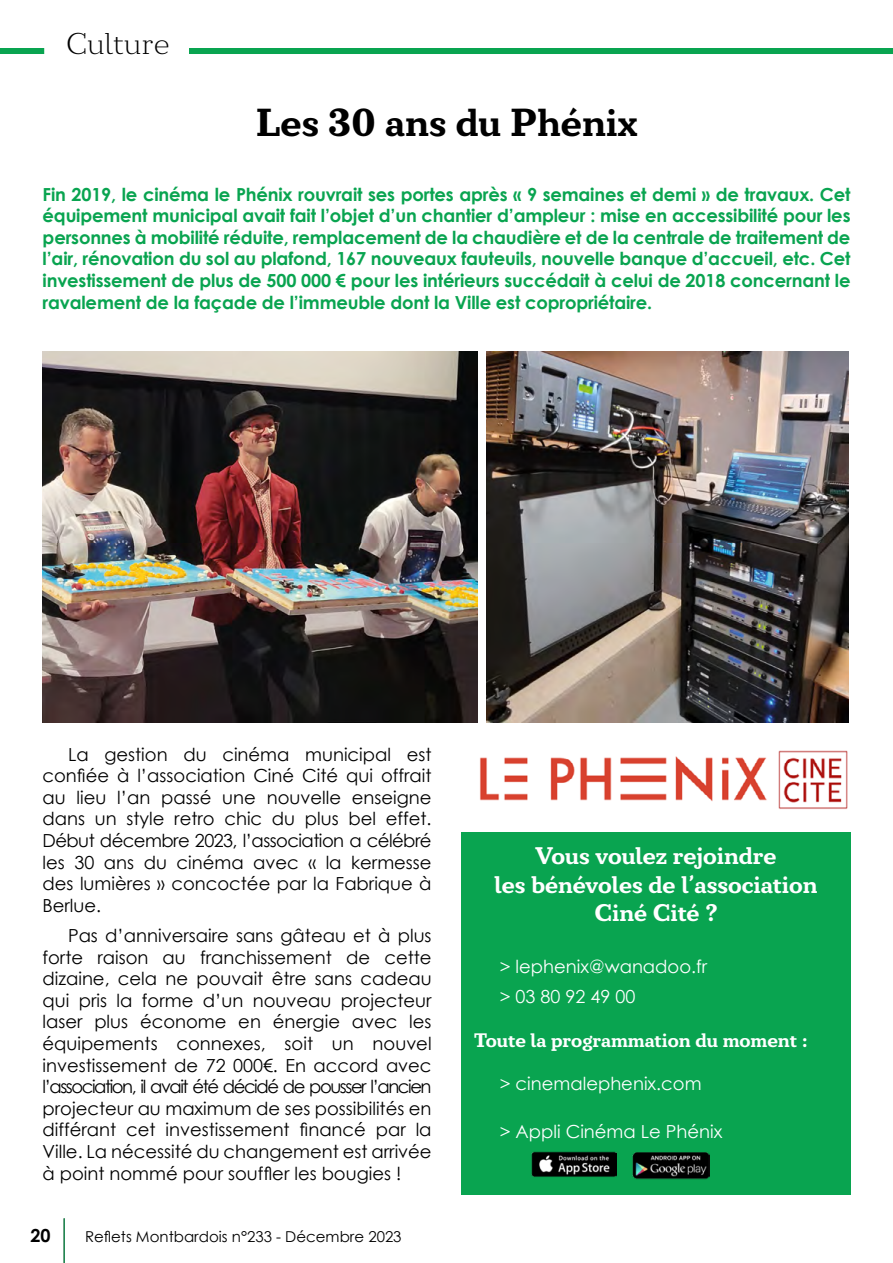
<style>
.page{position:relative;width:893px;height:1263px;background:#fff}
.page>*{position:absolute;margin:0;border:0;box-sizing:border-box;transform-origin:0 0}
.t1{font:700 39px "Circe Slab C";color:#000}
.t2{font:200 30px "Circe Slab C";color:#000}
.t3{font:700 24px/28.8px "Circe Slab C";color:#fff;text-align:center}
.t4{font:700 19.5px "Circe Slab C";color:#fff}
.t5{font:18px/21.6px "Century Gothic";color:#000;text-align:justify}
.t6{font:700 18px/21.6px "Century Gothic";letter-spacing:-.01em;color:#09a450;text-align:justify}
.t7{font:18px/30.2px "Century Gothic";color:#fff}
.t8{font:700 18px "Century Gothic";color:#000}
.t9{font:15px "Century Gothic";color:#000}
</style>
<div class="page">
<div style="left:189px;top:48px;width:704px;height:6px;background:#09a450"></div>
<div style="left:0;top:48px;width:44px;height:6px;background:#09a450"></div>
<hr style="left:64px;top:1218px;width:1px;height:45px;background:#09a450">
<div style="left:461px;top:832px;width:389px;height:363px;background:#09a450"></div>
<img style="left:43px;top:351px;width:434px;height:372px">
<img style="left:486px;top:351px;width:362px;height:372px">
<img style="left:480px;top:750px;width:368px;height:59px">
<img style="left:632px;top:1152px;width:78px;height:28px">
<img style="left:531px;top:1151px;width:86px;height:26px">
<h2 class="t2" style="left:66px;top:27px;width:105px">Culture</h2>
<h1 class="t1" style="left:256px;top:100px;width:383px">Les 30 ans du Phénix</h1>
<p class="t6" style="left:43px;top:182px;width:809px">Fin 2019, le cinéma le Phénix rouvrait ses portes après « 9 semaines et demi » de travaux. Cet équipement municipal avait fait l’objet d’un chantier d’ampleur : mise en accessibilité pour les personnes à mobilité réduite, remplacement de la chaudière et de la centrale de traitement de l’air, rénovation du sol au plafond, 167 nouveaux fauteuils, nouvelle banque d’accueil, etc. Cet investissement de plus de 500 000 € pour les intérieurs succédait à celui de 2018 concernant le ravalement de la façade de l’immeuble dont la Ville est copropriétaire.</p>
<p class="t5" style="left:43px;top:743px;width:391px;text-indent:26px">La gestion du cinéma municipal est confiée à l’association Ciné Cité qui offrait au lieu l’an passé une nouvelle enseigne dans un style retro chic du plus bel effet.<br>Début décembre 2023, l’association a célébré les 30 ans du cinéma avec « la kermesse des lumières » concoctée par la Fabrique à Berlue.</p>
<p class="t5" style="left:43px;top:924px;width:391px;text-indent:26px">Pas d’anniversaire sans gâteau et à plus forte raison au franchissement de cette dizaine, cela ne pouvait être sans cadeau qui pris la forme d’un nouveau projecteur laser plus économe en énergie avec les équipements connexes, soit un nouvel investissement de 72 000€. En accord avec l’association, il avait été décidé de pousser l’ancien projecteur au maximum de ses possibilités en différant cet investissement financé par la Ville. La nécessité du changement est arrivée à point nommé pour souffler les bougies !</p>
<p class="t8" style="left:30px;top:1222px;width:22px">20</p>
<p class="t9" style="left:85px;top:1226px;width:318px">Reflets Montbardois n°233 - Décembre 2023</p>
<h3 class="t3" style="left:495px;top:842px;width:324px">Vous voulez rejoindre<br>les bénévoles de l’association<br>Ciné Cité ?</h3>
<p class="t7" style="left:500px;top:951px;width:209px">&gt; lephenix@wanadoo.fr &gt; 03 80 92 49 00</p>
<p class="t4" style="left:474px;top:1029px;width:335px">Toute la programmation du moment :</p>
<p class="t7" style="left:500px;top:1068px;width:203px">&gt; cinemalephenix.com</p>
<p class="t7" style="left:500px;top:1116px;width:224px">&gt; Appli Cinéma Le Phénix</p>
</div>
